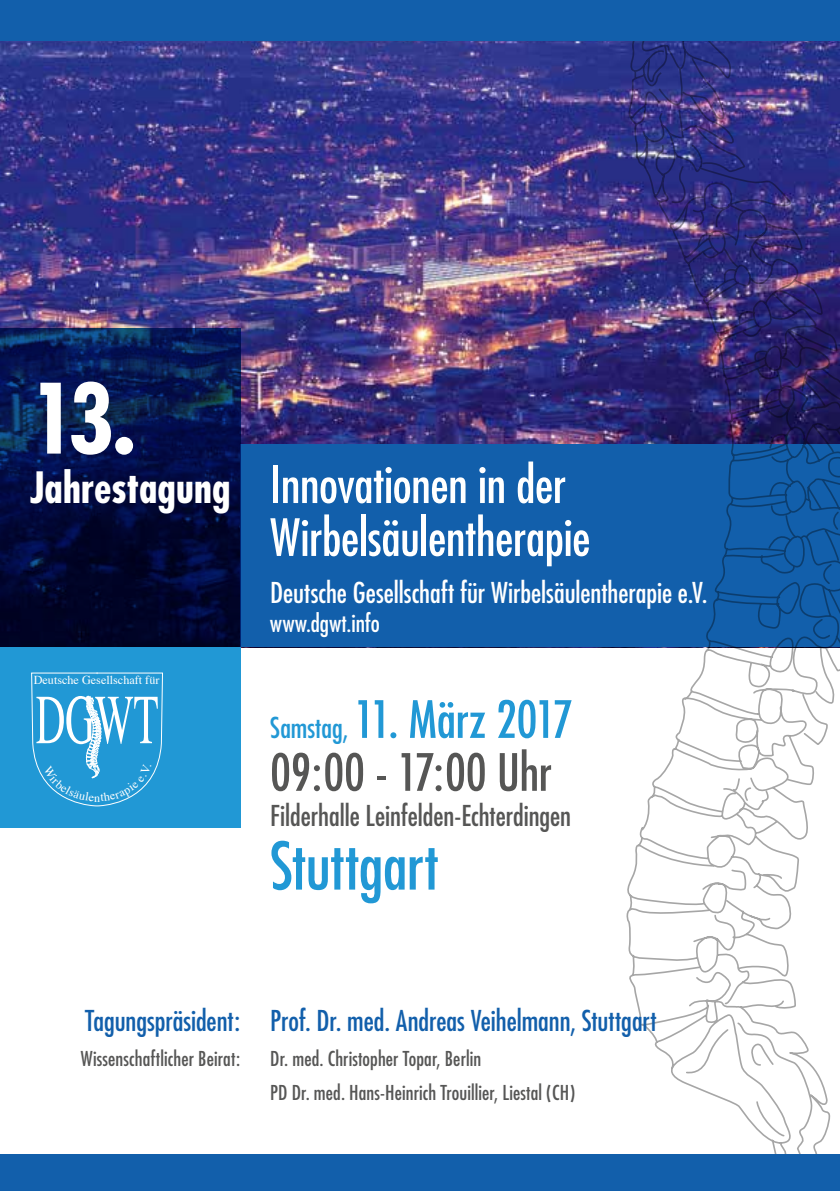
<style>
.page{position:relative;width:840px;height:1191px;background:#fff}
.page>*{position:absolute;margin:0;border:0;box-sizing:border-box;transform-origin:0 0}
.t1{font:700 condensed 94px "Futura";color:#fff}
.t2{font:condensed 64px "Futura";letter-spacing:-.005em;color:#2198d5}
.t3{font:condensed 50px/53px "Futura";letter-spacing:-.005em;color:#fff}
.t4{font:condensed 50px/52.8px "Futura";letter-spacing:-.005em;color:#565655}
.t5{font:700 condensed 42px "Futura";letter-spacing:.005em;color:#fff}
.t6{font:condensed 28px "Futura";color:#125fab}
.t7{font:condensed 28px "Futura";color:#fff}
.t8{font:condensed 28px "Futura";color:#565655}
.t9{font:condensed 24px "Futura";letter-spacing:.005em;color:#fff}
.t10{font:condensed 20px/34px "Futura";letter-spacing:.005em;color:#565655}
.t11{font:12.2px "Times";color:#fff}
.s1{font-size:28px;color:#2198d5}
.s2{color:#2198d5}
</style>
<div class="page">
<img style="left:0;top:40px;width:839px;height:404px">
<div style="left:240px;top:444px;width:599px;height:203px;background:#125fab"></div>
<svg style="left:0;top:328px;width:240px;height:319px;background:#030f42"></svg>
<img style="left:622px;top:40px;width:114px;height:75px">
<svg style="left:613px;top:115px;width:226px;height:1039px"></svg>
<div style="left:0;top:647px;width:240px;height:180px;background:#2198d5"></div>
<div style="left:0;top:1154px;width:839px;height:37px;background:#125fab"></div>
<div style="left:0;top:0;width:839px;height:40px;background:#125fab"></div>
<svg style="left:31px;top:672px;width:132px;height:134px"></svg>
<h1 class="t1" style="left:30px;top:358px;width:107px">13.</h1>
<h3 class="t5" style="left:30px;top:460px;width:202px">Jahrestagung</h3>
<p class="t11" style="left:34px;top:668px;width:127px">Deutsche Gesellschaft für</p>
<h3 class="t3" style="left:270px;top:458px;width:321px">Innovationen in der<br>Wirbelsäulentherapie</h3>
<h3 class="t7" style="left:270px;top:575px;width:438px">Deutsche Gesellschaft für Wirbelsäulentherapie e.V.</h3>
<p class="t9" style="left:270px;top:608px;width:111px">www.dgwt.info</p>
<h3 class="t4" style="left:270px;top:692px;width:304px"><span class="s1">Samstag,</span> <span class="s2">11. März 2017<br></span>09:00 - 17:00 Uhr</h3>
<h3 class="t8" style="left:270px;top:798px;width:302px">Filderhalle Leinfelden-Echterdingen</h3>
<h2 class="t2" style="left:270px;top:825px;width:170px">Stuttgart</h2>
<h3 class="t6" style="left:85px;top:1002px;width:572px">Tagungspräsident: Prof. Dr. med. Andreas Veihelmann, Stuttgart</h3>
<p class="t10" style="left:81px;top:1041px;width:161px">Wissenschaftlicher Beirat:</p>
<p class="t10" style="left:270px;top:1041px;width:306px">Dr. med. Christopher Topar, Berlin<br>PD Dr. med. Hans-Heinrich Trouillier, Liestal (CH)</p>
</div>
